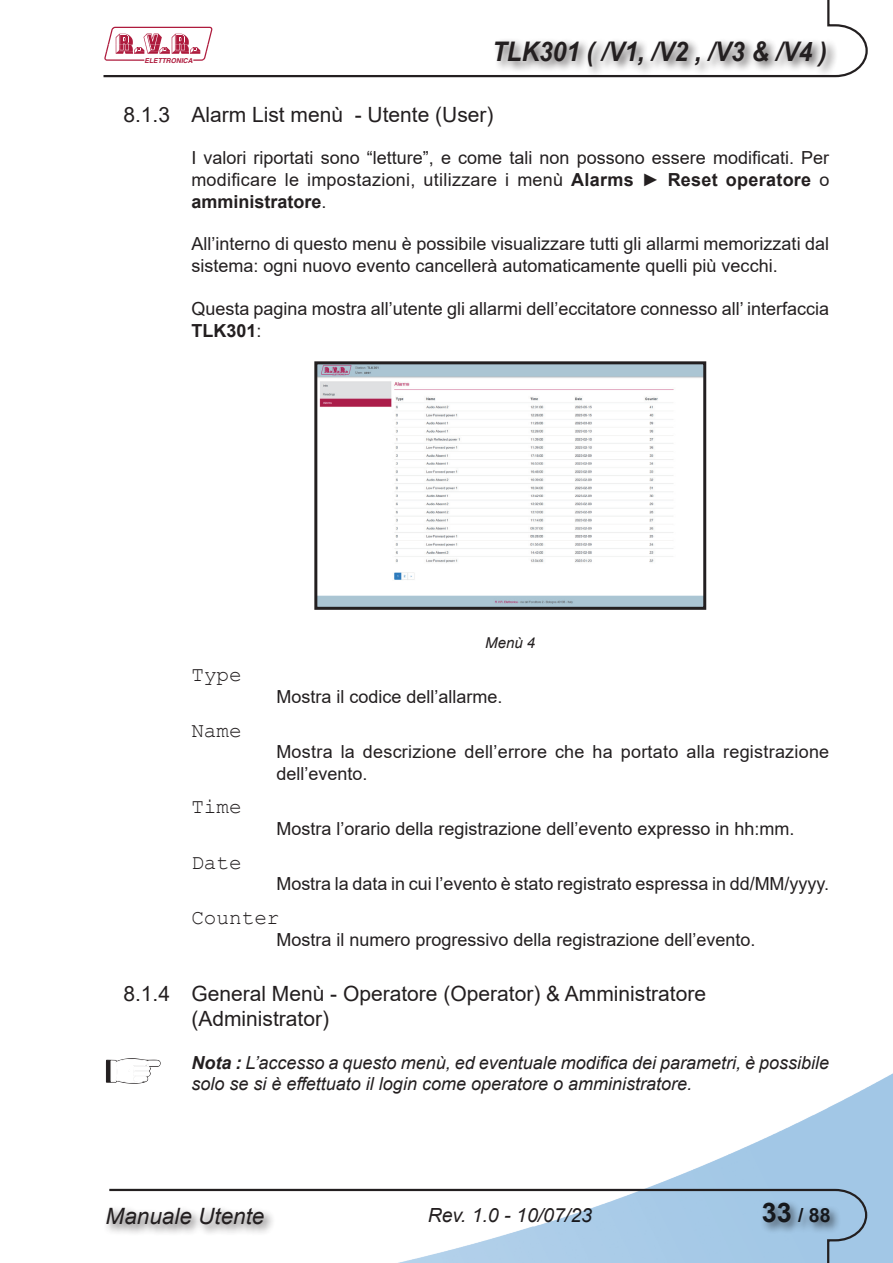
<style>
.page{position:relative;width:893px;height:1263px;background:#fff}
.page>*{position:absolute;margin:0;border:0;box-sizing:border-box;transform-origin:0 0}
.t1{font:italic 700 27px "Arial";color:#231f20;scale:.9 1}
.t2{font:italic 22.5px "Arial";color:#231f20}
.t3{font:21px/25.2px "Arial";color:#231f20}
.t4{font:21px "Courier New";color:#231f20}
.t5{font:italic 19.5px "Arial";color:#231f20}
.t6{font:700 19.5px "Arial";color:#231f20}
.t7{font:18px/21.6px "Arial";color:#231f20}
.t8{font:italic 18px/21.6px "Arial";color:#231f20}
.t9{font:italic 15px "Arial";color:#231f20}
.t10{font:italic 700 6.75px "Helvetica";color:#ae1b3d}
.s1{font-weight:700}
.s2{font-size:27px}
</style>
<div class="page">
<img style="left:105px;top:1058px;width:788px;height:205px">
<svg style="left:103px;top:0;width:765px;height:78px"></svg>
<svg style="left:107px;top:1188px;width:761px;height:75px"></svg>
<div style="left:492px;top:38px;width:346px;height:40px;background:#231f20;opacity:.75"></div>
<div style="left:760px;top:1199px;width:82px;height:35px;background:#231f20;opacity:.75"></div>
<div style="left:104px;top:1205px;width:172px;height:31px;background:#231f20;opacity:.75"></div>
<svg style="left:104px;top:27px;width:108px;height:34px"></svg>
<img style="left:318px;top:365px;width:384px;height:241px">
<div style="left:314px;top:361px;width:392px;height:249px;border:3px solid #231f20"></div>
<svg style="left:106px;top:1059px;width:54px;height:24px"></svg>
<p class="t10" style="left:144px;top:56px;width:50px">ELETTRONICA</p>
<h1 class="t1" style="left:492px;top:34px;width:374px">TLK301 ( /V1, /V2 , /V3 &amp; /V4 )</h1>
<p class="t3" style="left:123px;top:101px;width:372px">8.1.3 Alarm List menù - Utente (User)</p>
<p class="t7" style="left:191px;top:147px;width:639px;text-align:justify">I valori riportati sono “letture”, e come tali non possono essere modificati. Per modificare le impostazioni, utilizzare i menù <span class="s1">Alarms ► Reset operatore</span> o <span class="s1">amministratore</span>.</p>
<p class="t7" style="left:191px;top:233px;width:639px">All’interno di questo menu è possibile visualizzare tutti gli allarmi memorizzati dal sistema: ogni nuovo evento cancellerà automaticamente quelli più vecchi.</p>
<p class="t7" style="left:191px;top:298px;width:639px">Questa pagina mostra all’utente gli allarmi dell’eccitatore connesso all’ interfaccia<br><span class="s1">TLK301</span>:</p>
<p class="t4" style="left:191px;top:662px;width:52px">Type</p>
<p class="t4" style="left:191px;top:717px;width:52px">Name</p>
<p class="t4" style="left:191px;top:794px;width:52px">Time</p>
<p class="t4" style="left:191px;top:849px;width:52px">Date</p>
<p class="t9" style="left:485px;top:632px;width:52px">Menù 4</p>
<p class="t7" style="left:276px;top:686px;width:228px">Mostra il codice dell’allarme.</p>
<p class="t7" style="left:276px;top:741px;width:554px">Mostra la descrizione dell’errore che ha portato alla registrazione dell’evento.</p>
<p class="t7" style="left:276px;top:818px;width:520px">Mostra l’orario della registrazione dell’evento expresso in hh:mm.</p>
<p class="t7" style="left:276px;top:873px;width:554px">Mostra la data in cui l’evento è stato registrato espressa in dd/MM/yyyy.</p>
<p class="t4" style="left:191px;top:904px;width:90px">Counter</p>
<p class="t7" style="left:276px;top:928px;width:481px">Mostra il numero progressivo della registrazione dell’evento.</p>
<p class="t3" style="left:191px;top:980px;width:516px;text-indent:-68px">8.1.4 General Menù - Operatore (Operator) &amp; Amministratore (Administrator)</p>
<p class="t8" style="left:191px;top:1052px;width:639px"><span class="s1">Nota :</span> L’accesso a questo menù, ed eventuale modifica dei parametri, è possibile solo se si è effettuato il login come operatore o amministratore.</p>
<p class="t2" style="left:106px;top:1202px;width:160px">Manuale Utente</p>
<p class="t5" style="left:428px;top:1203px;width:166px">Rev. 1.0 - 10/07/23</p>
<p class="t6" style="left:762px;top:1202px;width:70px"><span class="s2">33</span> / 88</p>
</div>
